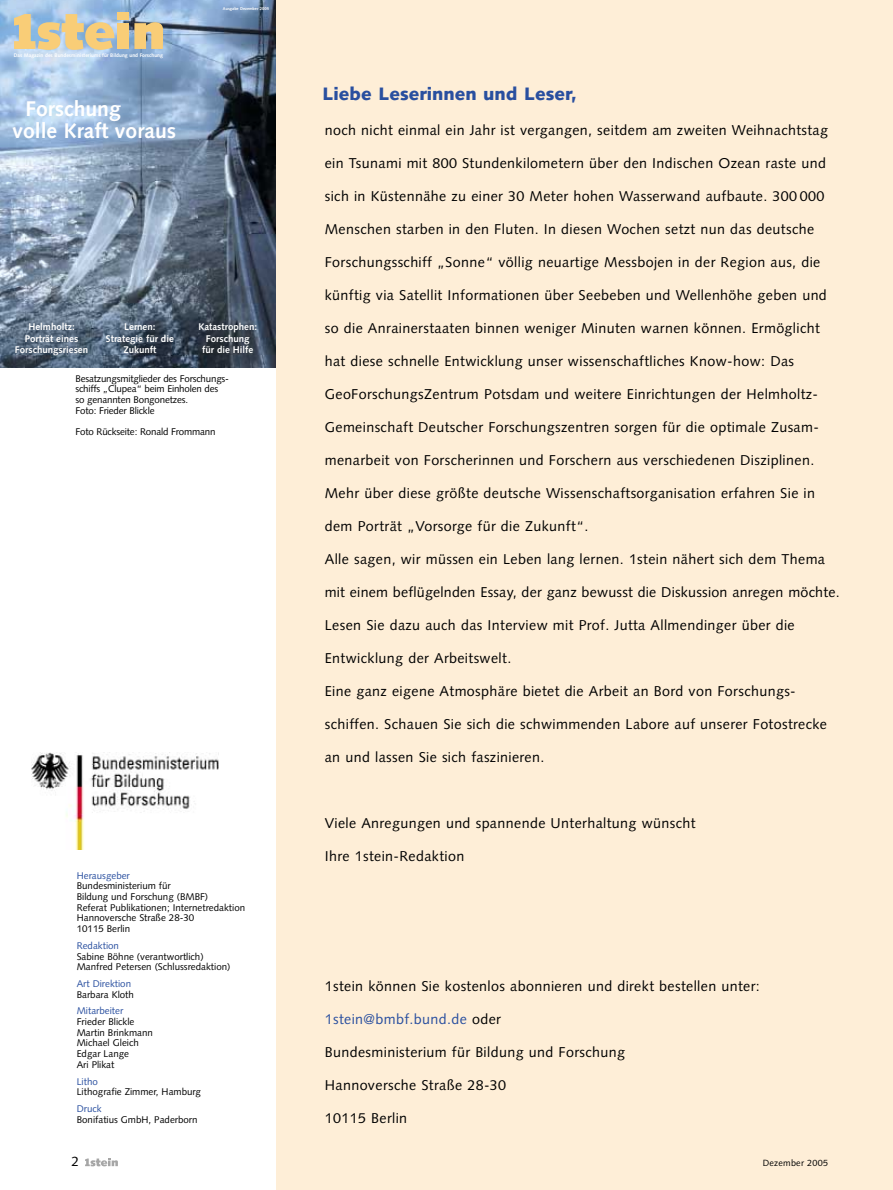
<style>
.page{position:relative;width:893px;height:1190px;background:#fff}
.page>*{position:absolute;margin:0;border:0;box-sizing:border-box;transform-origin:0 0}
.t1{font:700 21.15px/21.3px "Syntax";color:#fff}
.t2{font:900 18px "Syntax";color:#294f9f}
.t3{font:14.25px "Syntax";letter-spacing:.03em;color:#000}
.t4{font:14.25px "Syntax";letter-spacing:.03em;color:#294f9f}
.t5{font:13.5px "Syntax";color:#000}
.t6{font:9.75px/10.6px "Syntax";color:#000}
.t7{font:700 9.75px/11.7px "Syntax";color:#fff;text-align:center}
.t8{font:9.75px "Syntax";color:#294f9f}
.t9{font:9px "Syntax";letter-spacing:.03em;color:#000}
.t10{font:700 5.1px "Syntax";letter-spacing:.005em;color:#fff}
.t11{font:700 4.2px "Syntax";color:#fff}
.s1{color:#000}
</style>
<div class="page">
<img style="left:0;top:0;width:276px;height:367px">
<svg style="left:134px;top:22px;width:29px;height:27px"></svg>
<div style="left:117px;top:12px;width:12px;height:7px;background:#f9cd77"></div>
<div style="left:117px;top:23px;width:12px;height:26px;background:#f9cd77"></div>
<svg style="left:14px;top:14px;width:100px;height:36px;background:#d2c7a4"></svg>
<div style="left:276px;top:0;width:616px;height:1190px;background:#feeed7"></div>
<img style="left:31px;top:752px;width:188px;height:97px">
<svg style="left:85px;top:1158px;width:33px;height:8px"></svg>
<p class="t10" style="left:14px;top:54px;width:151px">Das Magazin des Bundesministeriums für Bildung und Forschung</p>
<h1 class="t1" style="left:12px;top:100px;width:165px;text-indent:13px">Forschung<br>volle Kraft voraus</h1>
<p class="t11" style="left:223px;top:7px;width:48px">Ausgabe Dezember 2005</p>
<p class="t7" style="left:15px;top:321px;width:75px">Helmholtz:<br>Porträt eines<br>Forschungsriesen</p>
<p class="t7" style="left:106px;top:321px;width:69px">Lernen:<br>Strategie für die<br>Zukunft</p>
<p class="t7" style="left:198px;top:321px;width:60px">Katastrophen:<br>Forschung<br>für die Hilfe</p>
<p class="t6" style="left:75px;top:374px;width:155px">Besatzungsmitglieder des Forschungs&shy;schiffs „Clupea“ beim Einholen des so genannten Bongonetzes.<br>Foto: Frieder Blickle</p>
<p class="t6" style="left:75px;top:427px;width:141px">Foto Rückseite: Ronald Frommann</p>
<p class="t2" style="left:322px;top:86px;width:256px">Liebe Leserinnen und Leser,</p>
<p class="t3" style="left:325px;top:124px;width:505px">noch nicht einmal ein Jahr ist vergangen, seitdem am zweiten Weihnachtstag</p>
<p class="t3" style="left:325px;top:157px;width:503px">ein Tsunami mit 800 Stundenkilometern über den Indischen Ozean raste und</p>
<p class="t3" style="left:325px;top:190px;width:501px">sich in Küstennähe zu einer 30 Meter hohen Wasserwand aufbaute. 300 000</p>
<p class="t3" style="left:325px;top:223px;width:491px">Menschen starben in den Fluten. In diesen Wochen setzt nun das deutsche</p>
<p class="t3" style="left:325px;top:256px;width:497px">Forschungsschiff „Sonne“ völlig neuartige Messbojen in der Region aus, die</p>
<p class="t3" style="left:325px;top:289px;width:503px">künftig via Satellit Informationen über Seebeben und Wellenhöhe geben und</p>
<p class="t3" style="left:325px;top:322px;width:496px">so die Anrainerstaaten binnen weniger Minuten warnen können. Ermöglicht</p>
<p class="t3" style="left:325px;top:355px;width:471px">hat diese schnelle Entwicklung unser wissenschaftliches Know-how: Das</p>
<p class="t3" style="left:325px;top:388px;width:495px">GeoForschungsZentrum Potsdam und weitere Einrichtungen der Helmholtz-</p>
<p class="t3" style="left:325px;top:421px;width:495px">Gemeinschaft Deutscher Forschungszentren sorgen für die optimale Zusam-</p>
<p class="t3" style="left:325px;top:454px;width:491px">menarbeit von Forscherinnen und Forschern aus verschiedenen Disziplinen.</p>
<p class="t3" style="left:325px;top:487px;width:492px">Mehr über diese größte deutsche Wissenschaftsorganisation erfahren Sie in</p>
<p class="t3" style="left:325px;top:520px;width:265px">dem Porträt „Vorsorge für die Zukunft“.</p>
<p class="t3" style="left:325px;top:553px;width:502px">Alle sagen, wir müssen ein Leben lang lernen. 1stein nähert sich dem Thema</p>
<p class="t3" style="left:325px;top:586px;width:516px">mit einem beflügelnden Essay, der ganz bewusst die Diskussion anregen möchte.</p>
<p class="t3" style="left:325px;top:619px;width:471px">Lesen Sie dazu auch das Interview mit Prof. Jutta Allmendinger über die</p>
<p class="t3" style="left:325px;top:652px;width:188px">Entwicklung der Arbeitswelt.</p>
<p class="t3" style="left:325px;top:685px;width:472px">Eine ganz eigene Atmosphäre bietet die Arbeit an Bord von Forschungs-</p>
<p class="t3" style="left:325px;top:718px;width:504px">schiffen. Schauen Sie sich die schwimmenden Labore auf unserer Fotostrecke</p>
<p class="t3" style="left:325px;top:751px;width:221px">an und lassen Sie sich faszinieren.</p>
<p class="t3" style="left:325px;top:817px;width:372px">Viele Anregungen und spannende Unterhaltung wünscht</p>
<p class="t3" style="left:325px;top:850px;width:141px">Ihre 1stein-Redaktion</p>
<p class="t8" style="left:77px;top:871px;width:55px">Herausgeber</p>
<p class="t6" style="left:77px;top:881px;width:170px">Bundesministerium für<br>Bildung und Forschung (BMBF)<br>Referat Publikationen; Internetredaktion<br>Hannoversche Straße 28-30<br>10115 Berlin</p>
<p class="t8" style="left:77px;top:941px;width:44px">Redaktion</p>
<p class="t6" style="left:77px;top:951px;width:155px">Sabine Böhne (verantwortlich)<br>Manfred Petersen (Schlussredaktion)</p>
<p class="t8" style="left:77px;top:979px;width:56px">Art Direktion</p>
<p class="t6" style="left:77px;top:989px;width:59px">Barbara Kloth</p>
<p class="t8" style="left:77px;top:1007px;width:48px">Mitarbeiter</p>
<p class="t6" style="left:77px;top:1017px;width:78px">Frieder Blickle<br>Martin Brinkmann<br>Michael Gleich<br>Edgar Lange<br>Ari Plikat</p>
<p class="t8" style="left:77px;top:1077px;width:23px">Litho</p>
<p class="t6" style="left:77px;top:1087px;width:126px">Lithografie Zimmer, Hamburg</p>
<p class="t8" style="left:77px;top:1104px;width:26px">Druck</p>
<p class="t6" style="left:77px;top:1114px;width:122px">Bonifatius GmbH, Paderborn</p>
<p class="t5" style="left:72px;top:1156px;width:9px">2</p>
<p class="t9" style="left:762px;top:1159px;width:67px">Dezember 2005</p>
<p class="t3" style="left:325px;top:980px;width:436px">1stein können Sie kostenlos abonnieren und direkt bestellen unter:</p>
<p class="t4" style="left:325px;top:1013px;width:178px">1stein@bmbf.bund.de <span class="s1">oder</span></p>
<p class="t3" style="left:325px;top:1046px;width:302px">Bundesministerium für Bildung und Forschung</p>
<p class="t3" style="left:325px;top:1079px;width:183px">Hannoversche Straße 28-30</p>
<p class="t3" style="left:325px;top:1112px;width:84px">10115 Berlin</p>
</div>
